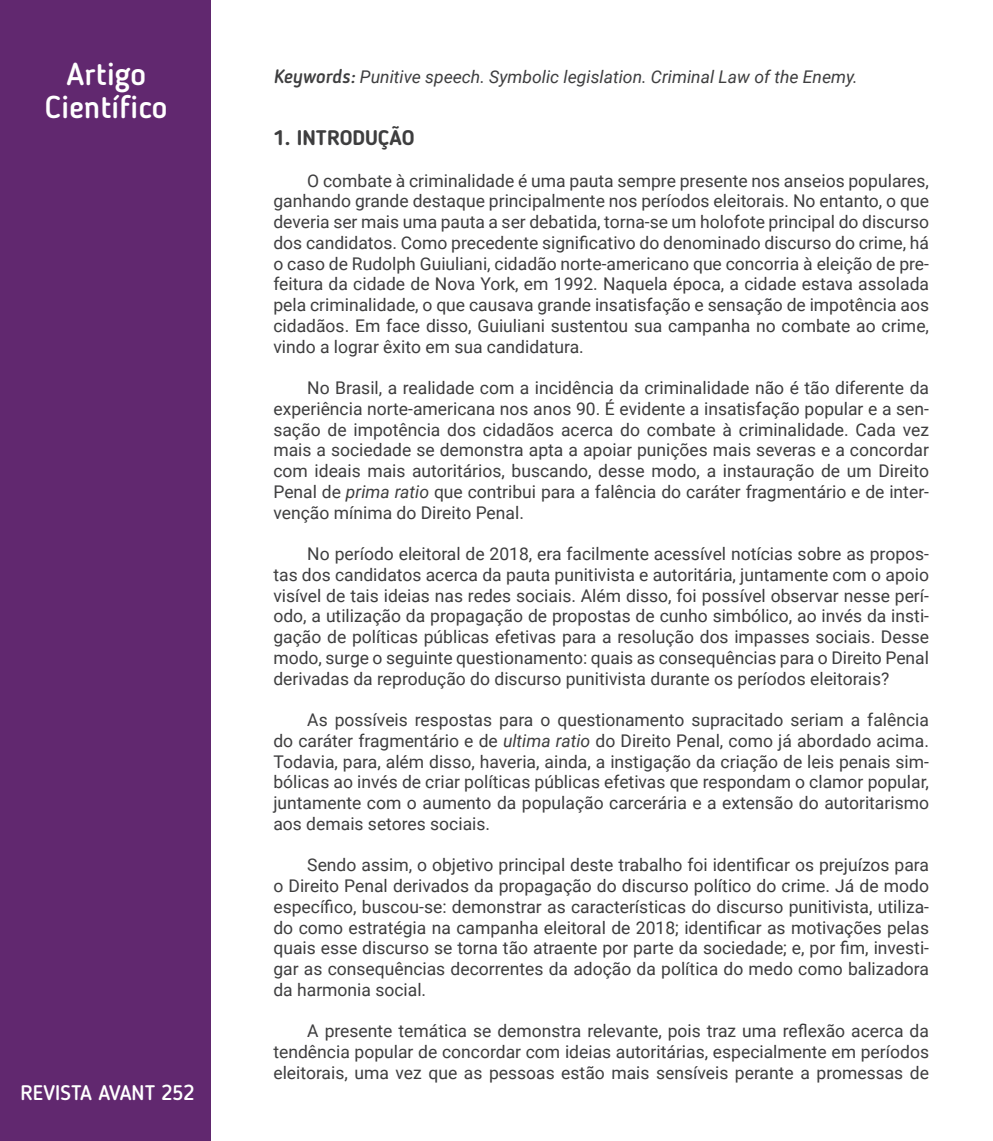
<style>
.page{position:relative;width:993px;height:1141px;background:#fff}
.page>*{position:absolute;margin:0;border:0;box-sizing:border-box;transform-origin:0 0}
.modalidade{font:500 31.5px "Blogger Sans";color:#fff}
.t1{font:500 21px "Blogger Sans";color:#fff}
.RB{font:700 21px "Blogger Sans";color:#3e3e3f}
.texto{font:17.5px/20.8px "Roboto";color:#3e3e3f;text-align:justify}
.abstract{font:italic 17.5px "Roboto";color:#3e3e3f}
.s1{font-family:"Blogger Sans";font-weight:500;font-size:19.25px}
.s2{font-style:italic}
</style>
<div class="page">
<div style="left:0;top:0;width:210px;height:1141px;background:#61286f"></div>
<p class="modalidade" style="left:67px;top:55px;width:81px">Artigo</p>
<p class="modalidade" style="left:45px;top:89px;width:124px">Científico</p>
<h1 class="modalidade" style="left:38px;top:56px;width:138px">modalidad</h1>
<p class="t1" style="left:21px;top:1080px;width:175px">REVISTA AVANT 252</p>
<p class="abstract" style="left:273px;top:64px;width:585px"><span class="s1">Keywords:</span> Punitive speech. Symbolic legislation. Criminal Law of the Enemy.</p>
<p class="RB" style="left:273px;top:125px;width:143px">1. INTRODUÇÃO</p>
<p class="texto" style="left:273px;top:169px;width:657px;text-indent:34px">O combate à criminalidade é uma pauta sempre presente nos anseios populares, ganhando grande destaque principalmente nos períodos eleitorais. No entanto, o que deveria ser mais uma pauta a ser debatida, torna-se um holofote principal do discurso dos candidatos. Como precedente significativo do denominado discurso do crime, há o caso de Rudolph Guiuliani, cidadão norte-americano que concorria à eleição de pre&shy;feitura da cidade de Nova York, em 1992. Naquela época, a cidade estava assolada pela criminalidade, o que causava grande insatisfação e sensação de impotência aos cidadãos. Em face disso, Guiuliani sustentou sua campanha no combate ao crime, vindo a lograr êxito em sua candidatura.</p>
<p class="texto" style="left:273px;top:377px;width:657px;text-indent:34px">No Brasil, a realidade com a incidência da criminalidade não é tão diferente da experiência norte-americana nos anos 90. É evidente a insatisfação popular e a sen&shy;sação de impotência dos cidadãos acerca do combate à criminalidade. Cada vez mais a sociedade se demonstra apta a apoiar punições mais severas e a concordar com ideais mais autoritários, buscando, desse modo, a instauração de um Direito Penal de <span class="s2">prima ratio</span> que contribui para a falência do caráter fragmentário e de inter&shy;venção mínima do Direito Penal.</p>
<p class="texto" style="left:273px;top:543px;width:657px;text-indent:34px">No período eleitoral de 2018, era facilmente acessível notícias sobre as propos&shy;tas dos candidatos acerca da pauta punitivista e autoritária, juntamente com o apoio visível de tais ideias nas redes sociais. Além disso, foi possível observar nesse perí&shy;odo, a utilização da propagação de propostas de cunho simbólico, ao invés da insti&shy;gação de políticas públicas efetivas para a resolução dos impasses sociais. Desse modo, surge o seguinte questionamento: quais as consequências para o Direito Penal derivadas da reprodução do discurso punitivista durante os períodos eleitorais?</p>
<p class="texto" style="left:273px;top:709px;width:657px;text-indent:34px">As possíveis respostas para o questionamento supracitado seriam a falência do caráter fragmentário e de <span class="s2">ultima ratio</span> do Direito Penal, como já abordado acima.<br>Todavia, para, além disso, haveria, ainda, a instigação da criação de leis penais sim&shy;bólicas ao invés de criar políticas públicas efetivas que respondam o clamor popular, juntamente com o aumento da população carcerária e a extensão do autoritarismo aos demais setores sociais.</p>
<p class="texto" style="left:273px;top:854px;width:657px;text-indent:34px">Sendo assim, o objetivo principal deste trabalho foi identificar os prejuízos para o Direito Penal derivados da propagação do discurso político do crime. Já de modo específico, buscou-se: demonstrar as características do discurso punitivista, utiliza&shy;do como estratégia na campanha eleitoral de 2018; identificar as motivações pelas quais esse discurso se torna tão atraente por parte da sociedade; e, por fim, investi&shy;gar as consequências decorrentes da adoção da política do medo como balizadora da harmonia social.</p>
<p class="texto" style="left:273px;top:1020px;width:657px;text-indent:34px">A presente temática se demonstra relevante, pois traz uma reflexão acerca da tendência popular de concordar com ideias autoritárias, especialmente em períodos eleitorais, uma vez que as pessoas estão mais sensíveis perante a promessas de</p>
</div>
